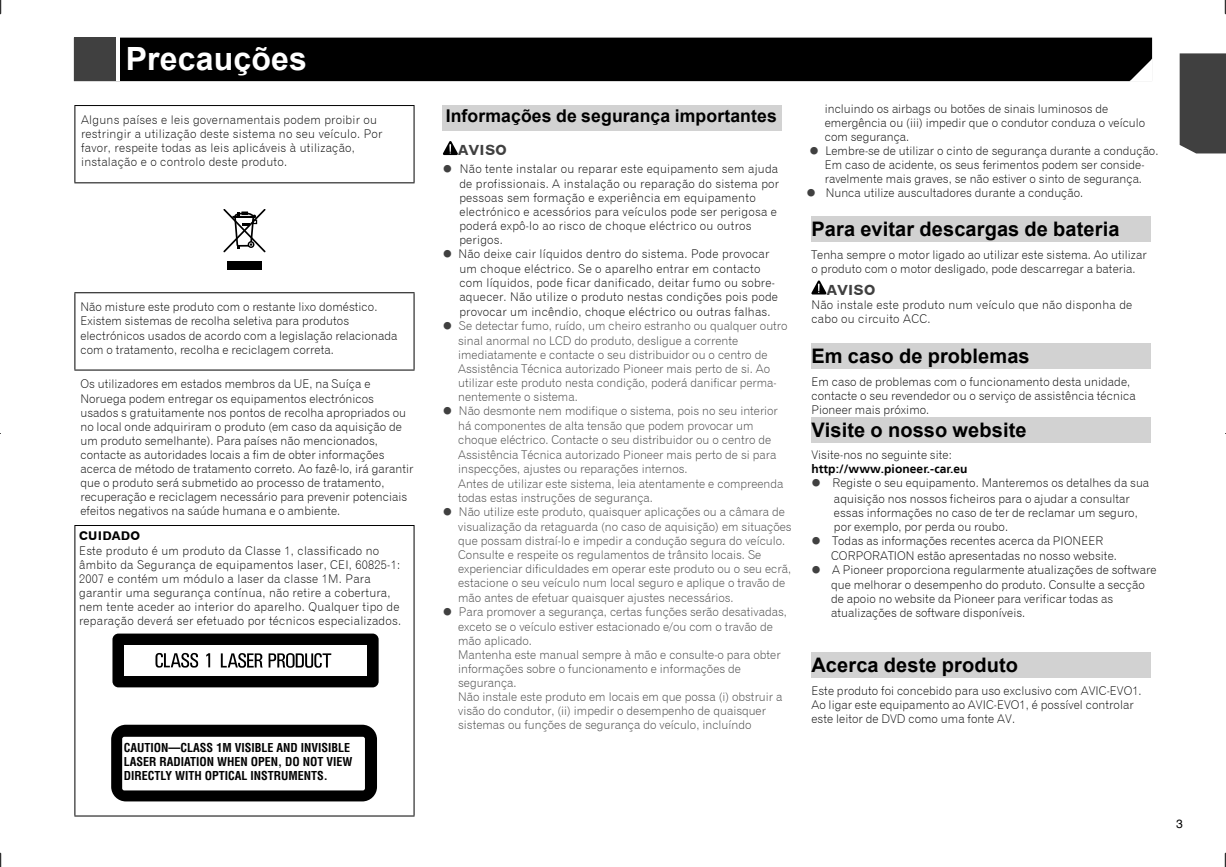
<style>
.page{position:relative;width:1226px;height:867px;background:#fff}
.page>*{position:absolute;margin:0;border:0;box-sizing:border-box;transform-origin:0 0}
.t1{font:700 32px "Arial";letter-spacing:.005em;color:#fff}
.t2{font:700 20px "Arial";letter-spacing:.005em;color:#000}
.t3{font:700 17.6px "Arial";letter-spacing:.005em;color:#000}
.t4{font:14px "Gothic 720 BT Bold B";letter-spacing:.025em;color:#404040}
.t5{font:12px/14px "Gothic 720 BT Light B";letter-spacing:.005em;color:#000}
.t6{font:12px/14px "Gothic 720 BT Light B";color:#404040}
.t7{font:700 condensed 12px/14.4px "Helvetica LT";color:#000}
.t8{font:700 12px "Frutiger LT";letter-spacing:.005em;color:#000}
.t9{font:12px "Gothic 720 BT Bold B";letter-spacing:.02em;color:#000}
.t10{font:12px "Helvetica LT";color:#000}
</style>
<div class="page">
<hr style="left:74px;top:105px;width:341px;height:1px;background:#000">
<hr style="left:74px;top:106px;width:1px;height:76px;background:#000">
<hr style="left:414px;top:106px;width:1px;height:76px;background:#000">
<hr style="left:74px;top:182px;width:341px;height:1px;background:#000">
<div style="left:227px;top:261px;width:35px;height:8px;background:#000"></div>
<svg style="left:224px;top:209px;width:41px;height:43px"></svg>
<hr style="left:74px;top:292px;width:341px;height:1px;background:#000">
<hr style="left:74px;top:293px;width:1px;height:76px;background:#000">
<hr style="left:414px;top:293px;width:1px;height:76px;background:#000">
<hr style="left:74px;top:369px;width:341px;height:1px;background:#000">
<hr style="left:74px;top:525px;width:341px;height:1px;background:#000">
<hr style="left:74px;top:526px;width:1px;height:289px;background:#000">
<hr style="left:414px;top:526px;width:1px;height:289px;background:#000">
<hr style="left:74px;top:815px;width:341px;height:1px;background:#000">
<div style="left:112px;top:633px;width:267px;height:54px;background:#000;border-radius:6px"></div>
<div style="left:124px;top:645px;width:243px;height:30px;background:#fff"></div>
<svg style="left:206px;top:653px;width:4px;height:14px"></svg>
<svg style="left:269px;top:653px;width:62px;height:14px"></svg>
<svg style="left:155px;top:653px;width:43px;height:14px"></svg>
<svg style="left:221px;top:653px;width:42px;height:14px"></svg>
<div style="left:111px;top:724px;width:266px;height:77px;background:#000;border-radius:15px"></div>
<div style="left:122px;top:736px;width:243px;height:54px;background:#fff;border-radius:2px"></div>
<div style="left:443px;top:105px;width:339px;height:25px;background:#d2d2d2"></div>
<svg style="left:443px;top:141px;width:15px;height:14px"></svg>
<div style="left:811px;top:216px;width:340px;height:26px;background:#d2d2d2"></div>
<svg style="left:811px;top:280px;width:15px;height:14px"></svg>
<div style="left:811px;top:343px;width:340px;height:26px;background:#d2d2d2"></div>
<div style="left:811px;top:417px;width:340px;height:25px;background:#d2d2d2"></div>
<div style="left:811px;top:652px;width:340px;height:26px;background:#d2d2d2"></div>
<div style="left:1180px;top:53px;width:46px;height:100px;background:#404040"></div>
<div style="left:74px;top:38px;width:1078px;height:43px;background:#000"></div>
<div style="left:74px;top:38px;width:45px;height:43px;background:#fff"></div>
<div style="left:74px;top:38px;width:42px;height:43px;background:#404040"></div>
<svg style="left:1129px;top:58px;width:24px;height:24px"></svg>
<svg style="left:0;top:0;width:2px;height:15px"></svg>
<svg style="left:0;top:852px;width:2px;height:15px"></svg>
<svg style="left:1224px;top:0;width:2px;height:15px"></svg>
<svg style="left:1224px;top:852px;width:2px;height:15px"></svg>
<h1 class="t1" style="left:126px;top:47px;width:183px">Precauções</h1>
<p class="t5" style="left:81px;top:114px;width:303px">Alguns países e leis governamentais podem proibir ou restringir a utilização deste sistema no seu veículo. Por favor, respeite todas as leis aplicáveis à utilização, instalação e o controlo deste produto.</p>
<p class="t5" style="left:80px;top:301px;width:319px">Não misture este produto com o restante lixo doméstico.<br>Existem sistemas de recolha seletiva para produtos electrónicos usados de acordo com a legislação relacionada com o tratamento, recolha e reciclagem correta.</p>
<p class="t5" style="left:80px;top:378px;width:335px">Os utilizadores em estados membros da UE, na Suíça e Noruega podem entregar os equipamentos electrónicos usados s gratuitamente nos pontos de recolha apropriados ou no local onde adquiriram o produto (em caso da aquisição de um produto semelhante). Para países não mencionados, contacte as autoridades locais a fim de obter informações acerca de método de tratamento correto. Ao fazê-lo, irá garantir que o produto será submetido ao processo de tratamento, recuperação e reciclagem necessário para prevenir potenciais efeitos negativos na saúde humana e o ambiente.</p>
<p class="t9" style="left:79px;top:528px;width:63px">CUIDADO</p>
<p class="t5" style="left:79px;top:544px;width:324px">Este produto é um produto da Classe 1, classificado no âmbito da Segurança de equipamentos laser, CEI, 60825-1:<br>2007 e contém um módulo a laser da classe 1M. Para garantir uma segurança contínua, não retire a cobertura, nem tente aceder ao interior do aparelho. Qualquer tipo de reparação deverá ser efetuado por técnicos especializados.</p>
<p class="t7" style="left:124px;top:739px;width:230px">CAUTION—CLASS 1M VISIBLE AND INVISIBLE<br>LASER RADIATION WHEN OPEN, DO NOT VIEW<br>DIRECTLY WITH OPTICAL INSTRUMENTS.</p>
<h3 class="t3" style="left:446px;top:110px;width:333px">Informações de segurança importantes</h3>
<p class="t4" style="left:458px;top:141px;width:50px">AVISO</p>
<p class="t5" style="left:459px;top:162px;width:321px;line-height:15.2px">Não tente instalar ou reparar este equipamento sem ajuda de profissionais. A instalação ou reparação do sistema por</p>
<p class="t5" style="left:458px;top:192px;width:320px">pessoas sem formação e experiência em equipamento electrónico e acessórios para veículos pode ser perigosa e poderá expô-lo ao risco de choque eléctrico ou outros perigos.<br>Não deixe cair líquidos dentro do sistema. Pode provocar</p>
<p class="t5" style="left:459px;top:263px;width:320px">um choque eléctrico. Se o aparelho entrar em contacto com líquidos, pode ficar danificado, deitar fumo ou sobre&shy;aquecer. Não utilize o produto nestas condições pois pode provocar um incêndio, choque eléctrico ou outras falhas.</p>
<p class="t6" style="left:458px;top:319px;width:331px;line-height:15.2px">Se detectar fumo, ruído, um cheiro estranho ou qualquer outro sinal anormal no LCD do produto, desligue a corrente</p>
<p class="t6" style="left:458px;top:349px;width:321px">imediatamente e contacte o seu distribuidor ou o centro de Assistência Técnica autorizado Pioneer mais perto de si. Ao utilizar este produto nesta condição, poderá danificar perma&shy;nentemente o sistema.<br>Não desmonte nem modifique o sistema, pois no seu interior</p>
<p class="t6" style="left:458px;top:420px;width:320px">há componentes de alta tensão que podem provocar um choque eléctrico. Contacte o seu distribuidor ou o centro de Assistência Técnica autorizado Pioneer mais perto de si para inspecções, ajustes ou reparações internos.</p>
<p class="t6" style="left:458px;top:477px;width:328px">Antes de utilizar este sistema, leia atentamente e compreenda todas estas instruções de segurança.<br>Não utilize este produto, quaisquer aplicações ou a câmara de</p>
<p class="t6" style="left:458px;top:521px;width:335px">visualização da retaguarda (no caso de aquisição) em situações que possam distraí-lo e impedir a condução segura do veículo.<br>Consulte e respeite os regulamentos de trânsito locais. Se experienciar dificuldades em operar este produto ou o seu ecrã, estacione o seu veículo num local seguro e aplique o travão de mão antes de efetuar quaisquer ajustes necessários.<br>Para promover a segurança, certas funções serão desativadas,</p>
<p class="t6" style="left:458px;top:620px;width:326px">exceto se o veículo estiver estacionado e/ou com o travão de mão aplicado.<br>Mantenha este manual sempre à mão e consulte-o para obter informações sobre o funcionamento e informações de segurança.<br>Não instale este produto em locais em que possa (i) obstruir a visão do condutor, (ii) impedir o desempenho de quaisquer sistemas ou funções de segurança do veículo, incluíndo</p>
<p class="t5" style="left:825px;top:103px;width:335px">incluindo os airbags ou botões de sinais luminosos de emergência ou (iii) impedir que o condutor conduza o veículo com segurança.<br>Lembre-se de utilizar o cinto de segurança durante a condução.<br>Em caso de acidente, os seus ferimentos podem ser conside&shy;ravelmente mais graves, se não estiver o sinto de segurança.<br>Nunca utilize auscultadores durante a condução.</p>
<h2 class="t2" style="left:811px;top:222px;width:310px">Para evitar descargas de bateria</h2>
<p class="t5" style="left:811px;top:249px;width:337px">Tenha sempre o motor ligado ao utilizar este sistema. Ao utilizar o produto com o motor desligado, pode descarregar a bateria.</p>
<p class="t4" style="left:827px;top:281px;width:50px">AVISO</p>
<p class="t5" style="left:811px;top:298px;width:322px">Não instale este produto num veículo que não disponha de cabo ou circuito ACC.</p>
<h2 class="t2" style="left:811px;top:349px;width:220px">Em caso de problemas</h2>
<p class="t5" style="left:811px;top:376px;width:326px">Em caso de problemas com o funcionamento desta unidade, contacte o seu revendedor ou o serviço de assistência técnica<br>Pioneer mais próximo.</p>
<h2 class="t2" style="left:811px;top:422px;width:217px">Visite o nosso website</h2>
<p class="t5" style="left:811px;top:449px;width:142px">Visite-nos no seguinte site:</p>
<p class="t8" style="left:811px;top:462px;width:158px">http://www.pioneer.-car.eu</p>
<p class="t5" style="left:832px;top:476px;width:318px;line-height:15.2px">Registe o seu equipamento. Manteremos os detalhes da sua aquisição nos nossos ficheiros para o ajudar a consultar</p>
<p class="t5" style="left:832px;top:506px;width:307px">essas informações no caso de ter de reclamar um seguro, por exemplo, por perda ou roubo.<br>Todas as informações recentes acerca da PIONEER</p>
<p class="t5" style="left:831px;top:549px;width:327px">CORPORATION estão apresentadas no nosso website.<br>A Pioneer proporciona regularmente atualizações de software</p>
<p class="t5" style="left:831px;top:579px;width:315px">que melhorar o desempenho do produto. Consulte a secção de apoio no website da Pioneer para verificar todas as atualizações de software disponíveis.</p>
<h2 class="t2" style="left:811px;top:657px;width:208px">Acerca deste produto</h2>
<p class="t5" style="left:811px;top:684px;width:332px">Este produto foi concebido para uso exclusivo com AVIC-EVO1.<br>Ao ligar este equipamento ao AVIC-EVO1, é possível controlar este leitor de DVD como uma fonte AV.</p>
<p class="t10" style="left:1176px;top:816px;width:8px">3</p>
</div>
